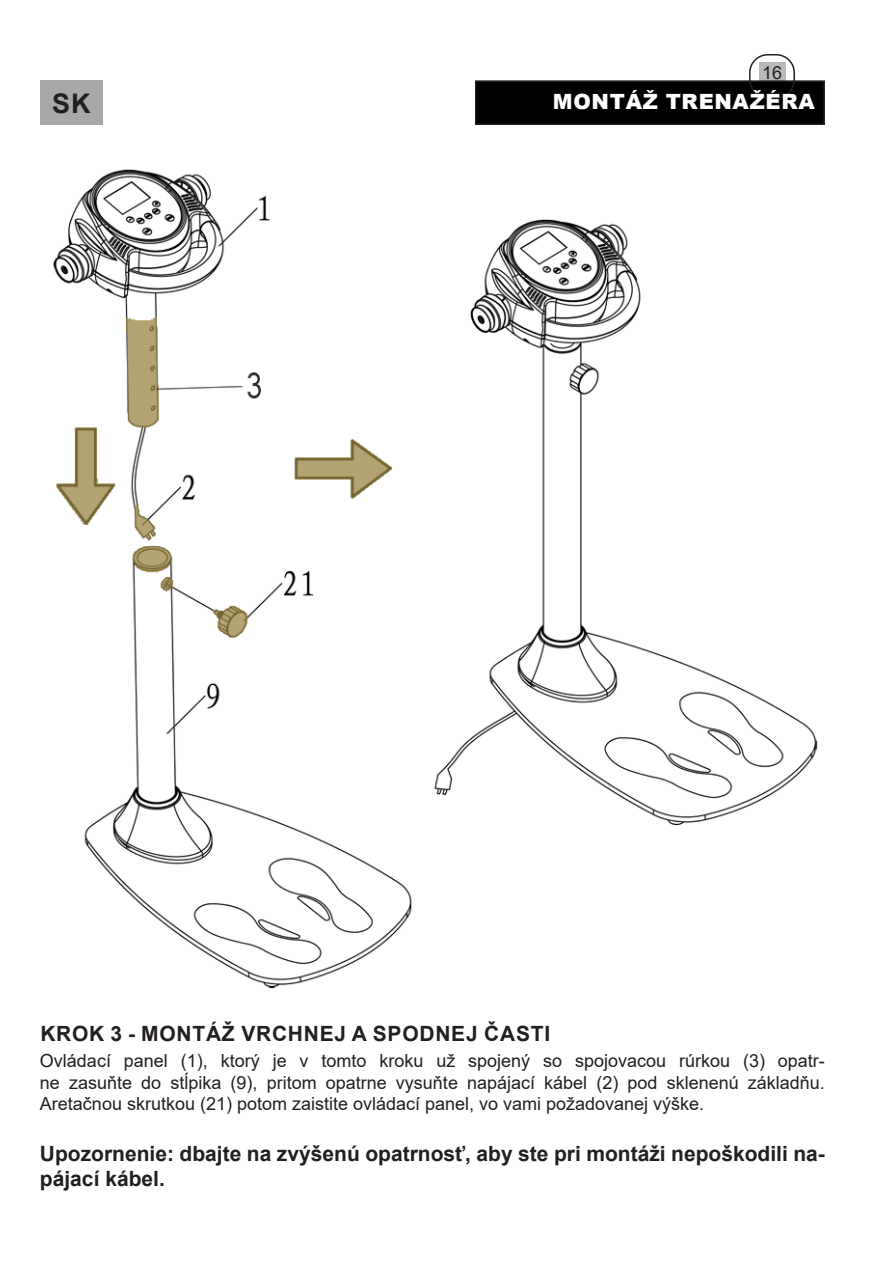
<style>
.page{position:relative;width:893px;height:1263px;background:#fff}
.page>*{position:absolute;margin:0;border:0;box-sizing:border-box;transform-origin:0 0}
.t1{font:700 27px "Arial";color:#231f20}
.t2{font:700 21px/25.2px "Arial";color:#231f20}
.t3{font:700 21px "Arial";letter-spacing:.035em;color:#231f20}
.Title_2_-_List{font:900 21px "Arial";letter-spacing:.035em;color:#fff}
.t4{font:18px/21.6px "Arial";color:#231f20;text-align:justify}
</style>
<div class="page">
<div style="left:759px;top:62px;width:27px;height:21px;background:#b7baba"></div>
<div style="left:476px;top:81px;width:348px;height:43px;background:#000"></div>
<div style="left:475px;top:80px;width:350px;height:45px;border:2px solid #231f20"></div>
<div style="left:749px;top:54px;width:46px;height:45px;border:2px solid #231f20;border-radius:18px"></div>
<div style="left:40px;top:80px;width:63px;height:45px;background:#a7a9a9"></div>
<img style="left:53px;top:169px;width:765px;height:819px">
<p class="t4" style="left:762px;top:61px;width:22px">16</p>
<h1 class="t1" style="left:52px;top:84px;width:40px">SK</h1>
<p class="Title_2_-_List" style="left:553px;top:87px;width:264px">MONTÁŽ TRENAŽÉRA</p>
<p class="t3" style="left:40px;top:1019px;width:511px">KROK 3 - MONTÁŽ VRCHNEJ A SPODNEJ ČASTI</p>
<p class="t4" style="left:40px;top:1050px;width:786px">Ovládací panel (1), ktorý je v tomto kroku už spojený so spojovacou rúrkou (3) opatr&shy;ne zasuňte do stĺpika (9), pritom opatrne vysuňte napájací kábel (2) pod sklenenú základňu.<br>Aretačnou skrutkou (21) potom zaistite ovládací panel, vo vami požadovanej výške.</p>
<p class="t2" style="left:40px;top:1141px;width:786px">Upozornenie: dbajte na zvýšenú opatrnosť, aby ste pri montáži nepoškodili na&shy;pájací kábel.</p>
</div>
